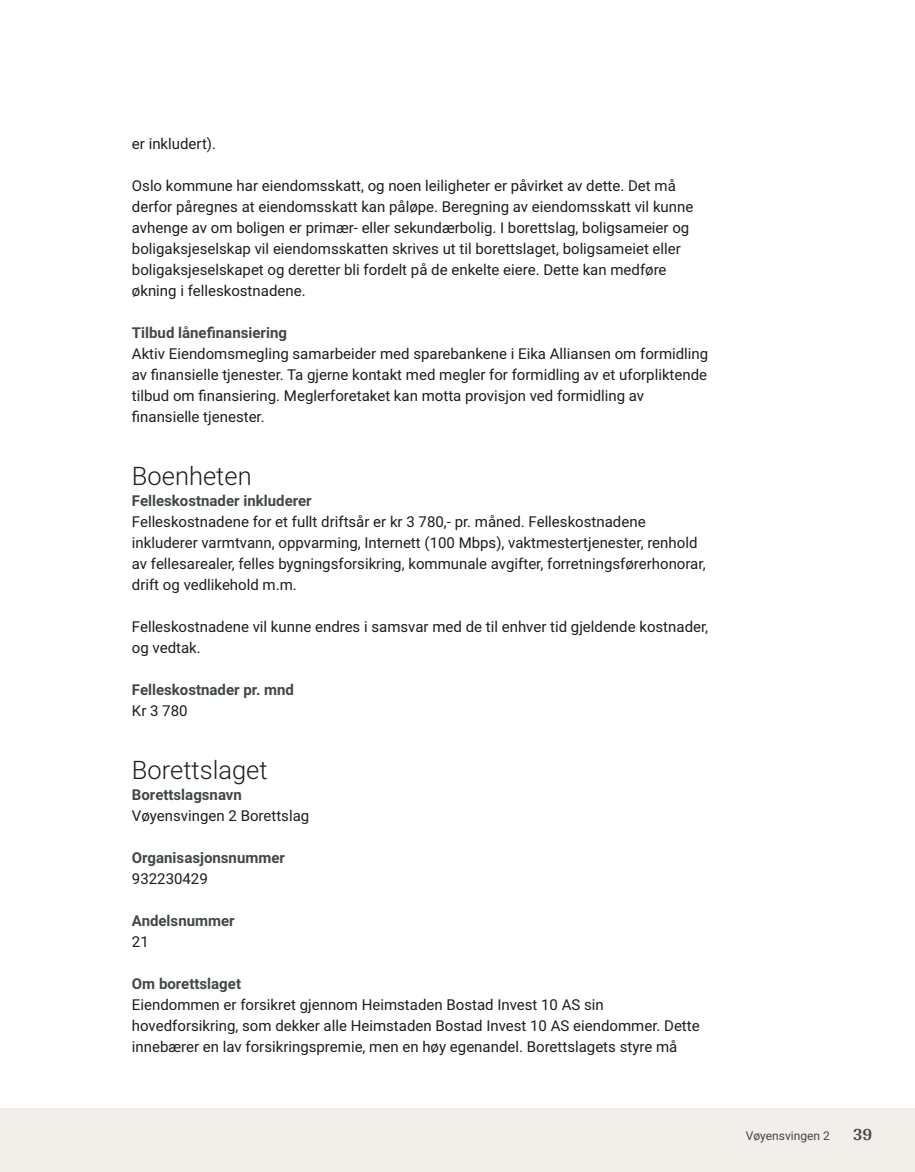
<style>
.page{position:relative;width:915px;height:1172px;background:#fff}
.page>*{position:absolute;margin:0;border:0;box-sizing:border-box;transform-origin:0 0}
.t1{font:300 25.5px "Roboto Vitec";color:#1d1d1b}
.t2{font:700 18px "Arya";color:#414749}
.t3{font:15px/21px "Roboto Vitec";color:#1d1d1b}
.t4{font:700 15px "Roboto Vitec";color:#414749}
.t5{font:12px "Roboto Vitec";color:#414749}
</style>
<div class="page">
<div style="left:0;top:1108px;width:914px;height:64px;background:#f2eeea"></div>
<p class="t3" style="left:132px;top:132px;width:86px">er inkludert).</p>
<p class="t3" style="left:132px;top:174px;width:562px">Oslo kommune har eiendomsskatt, og noen leiligheter er påvirket av dette. Det må derfor påregnes at eiendomsskatt kan påløpe. Beregning av eiendomsskatt vil kunne avhenge av om boligen er primær‑ eller sekundærbolig. I borettslag, boligsameier og boligaksjeselskap vil eiendomsskatten skrives ut til borettslaget, boligsameiet eller boligaksjeselskapet og deretter bli fordelt på de enkelte eiere. Dette kan medføre økning i felleskostnadene.</p>
<p class="t4" style="left:132px;top:322px;width:156px">Tilbud lånefinansiering</p>
<p class="t3" style="left:132px;top:342px;width:577px">Aktiv Eiendomsmegling samarbeider med sparebankene i Eika Alliansen om formidling av finansielle tjenester. Ta gjerne kontakt med megler for formidling av et uforpliktende tilbud om finansiering. Meglerforetaket kan motta provisjon ved formidling av finansielle tjenester.</p>
<h1 class="t1" style="left:132px;top:458px;width:121px">Boenheten</h1>
<p class="t4" style="left:132px;top:490px;width:181px">Felleskostnader inkluderer</p>
<p class="t3" style="left:132px;top:510px;width:575px">Felleskostnadene for et fullt driftsår er kr 3 780,‑ pr. måned. Felleskostnadene inkluderer varmtvann, oppvarming, Internett (100 Mbps), vaktmestertjenester, renhold av fellesarealer, felles bygningsforsikring, kommunale avgifter, forretningsførerhonorar, drift og vedlikehold m.m.</p>
<p class="t3" style="left:132px;top:615px;width:577px">Felleskostnadene vil kunne endres i samsvar med de til enhver tid gjeldende kostnader, og vedtak.</p>
<p class="t4" style="left:132px;top:679px;width:164px">Felleskostnader pr. mnd</p>
<p class="t3" style="left:132px;top:699px;width:57px">Kr 3 780</p>
<h1 class="t1" style="left:132px;top:752px;width:137px">Borettslaget</h1>
<p class="t4" style="left:132px;top:784px;width:111px">Borettslagsnavn</p>
<p class="t3" style="left:132px;top:804px;width:179px">Vøyensvingen 2 Borettslag</p>
<p class="t4" style="left:132px;top:847px;width:154px">Organisasjonsnummer</p>
<p class="t3" style="left:132px;top:867px;width:77px">932230429</p>
<p class="t4" style="left:132px;top:910px;width:104px">Andelsnummer</p>
<p class="t3" style="left:132px;top:930px;width:18px">21</p>
<p class="t4" style="left:132px;top:973px;width:111px">Om borettslaget</p>
<p class="t3" style="left:132px;top:993px;width:569px">Eiendommen er forsikret gjennom Heimstaden Bostad Invest 10 AS sin hovedforsikring, som dekker alle Heimstaden Bostad Invest 10 AS eiendommer. Dette innebærer en lav forsikringspremie, men en høy egenandel. Borettslagets styre må</p>
<p class="t5" style="left:745px;top:1127px;width:85px">Vøyensvingen 2</p>
<p class="t2" style="left:852px;top:1123px;width:21px">39</p>
</div>
